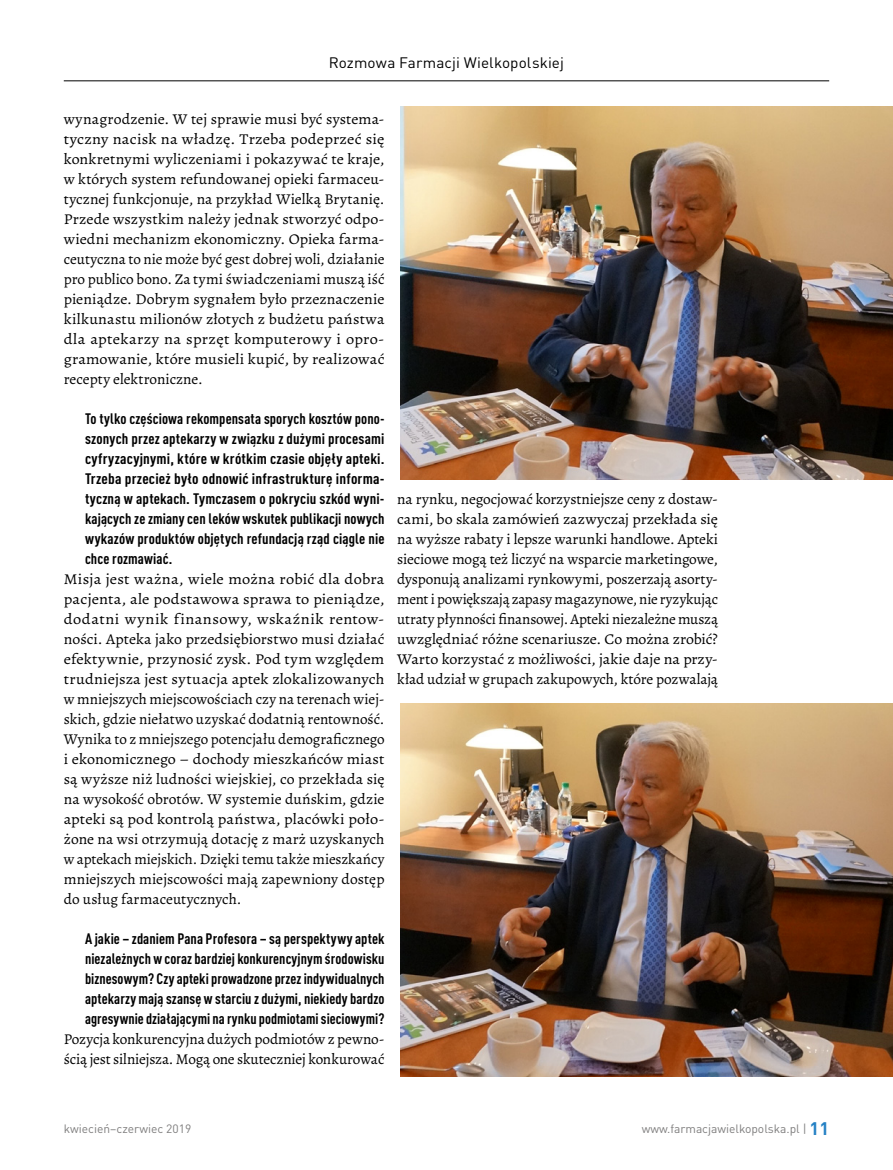
<style>
.page{position:relative;width:893px;height:1170px;background:#fff}
.page>*{position:absolute;margin:0;border:0;box-sizing:border-box;transform-origin:0 0}
.t1{font:15px/20px "Alegreya";color:#000;text-align:justify;scale:1.09 1}
.t2{font:700 condensed 15px/20px "DIN Pro";letter-spacing:.005em;color:#000;text-align:justify}
.t3{font:15px/20px "Alegreya";color:#000;text-align:justify;scale:1.05 1}
.t4{font:15px/20px "Alegreya";color:#000}
.t5{font:15px "DIN Pro";letter-spacing:.005em;color:#000}
.t6{font:12px "DIN Pro";color:#7f7e7e}
.s1{font-weight:700;font-size:18px;color:#2581c4}
</style>
<div class="page">
<hr style="left:64px;top:80px;width:765px;height:1px;background:#000">
<img style="left:401px;top:106px;width:492px;height:373px">
<img style="left:401px;top:703px;width:492px;height:373px">
<p class="t5" style="left:329px;top:51px;width:237px">Rozmowa Farmacji Wielkopolskiej</p>
<p class="t3" style="left:64px;top:109px;width:307px">wynagrodzenie. W tej sprawie musi być systema&shy;tyczny nacisk na władzę. Trzeba podeprzeć się konkretnymi wyliczeniami i pokazywać te kraje, w których system refundowanej opieki farmaceu&shy;tycznej funkcjonuje, na przykład Wielką Brytanię.<br>Przede wszystkim należy jednak stworzyć odpo&shy;wiedni mechanizm ekonomiczny. Opieka farma&shy;ceutyczna to nie może być gest dobrej woli, działanie pro publico bono. Za tymi świadczeniami muszą iść pieniądze. Dobrym sygnałem było przeznaczenie kilkunastu milionów złotych z budżetu państwa dla aptekarzy na sprzęt komputerowy i opro&shy;gramowanie, które musieli kupić, by realizować recepty elektroniczne.</p>
<p class="t2" style="left:85px;top:407px;width:301px">To tylko częściowa rekompensata sporych kosztów pono&shy;szonych przez aptekarzy w związku z dużymi procesami cyfryzacyjnymi, które w krótkim czasie objęły apteki.<br>Trzeba przecież było odnowić infrastrukturę informa&shy;tyczną w aptekach. Tymczasem o pokryciu szkód wyni&shy;kających ze zmiany cen leków wskutek publikacji nowych wykazów produktów objętych refundacją rząd ciągle nie chce rozmawiać.</p>
<p class="t1" style="left:64px;top:568px;width:296px">Misja jest ważna, wiele można robić dla dobra pacjenta, ale podstawowa sprawa to pieniądze, dodatni wynik finansowy, wskaźnik rentow&shy;ności. Apteka jako przedsiębiorstwo musi działać efektywnie, przynosić zysk. Pod tym względem trudniejsza jest sytuacja aptek zlokalizowanych w mniejszych miejscowościach czy na terenach wiej&shy;skich, gdzie niełatwo uzyskać dodatnią rentowność.<br>Wynika to z mniejszego potencjału demograficznego i ekonomicznego – dochody mieszkańców miast są wyższe niż ludności wiejskiej, co przekłada się na wysokość obrotów. W systemie duńskim, gdzie apteki są pod kontrolą państwa, placówki poło&shy;żone na wsi otrzymują dotację z marż uzyskanych w aptekach miejskich. Dzięki temu także mieszkańcy mniejszych miejscowości mają zapewniony dostęp do usług farmaceutycznych.</p>
<p class="t2" style="left:85px;top:926px;width:301px">A jakie – zdaniem Pana Profesora – są perspektywy aptek niezależnych w coraz bardziej konkurencyjnym środowisku biznesowym? Czy apteki prowadzone przez indywidualnych aptekarzy mają szansę w starciu z dużymi, niekiedy bardzo agresywnie działającymi na rynku podmiotami sieciowymi?</p>
<p class="t4" style="left:64px;top:1028px;width:322px">Pozycja konkurencyjna dużych podmiotów z pewno&shy;ścią jest silniejsza. Mogą one skuteczniej konkurować</p>
<p class="t4" style="left:397px;top:488px;width:322px;text-align:justify">na rynku, negocjować korzystniejsze ceny z dostaw&shy;cami, bo skala zamówień zazwyczaj przekłada się na wyższe rabaty i lepsze warunki handlowe. Apteki sieciowe mogą też liczyć na wsparcie marketingowe, dysponują analizami rynkowymi, poszerzają asorty&shy;ment i powiększają zapasy magazynowe, nie ryzykując utraty płynności finansowej. Apteki niezależne muszą uwzględniać różne scenariusze. Co można zrobić?<br>Warto korzystać z możliwości, jakie daje na przy&shy;kład udział w grupach zakupowych, które pozwalają</p>
<p class="t6" style="left:64px;top:1118px;width:129px">kwiecień–czerwiec 2019</p>
<p class="t6" style="left:642px;top:1118px;width:189px">www.farmacjawielkopolska.pl | <span class="s1">11</span></p>
</div>
